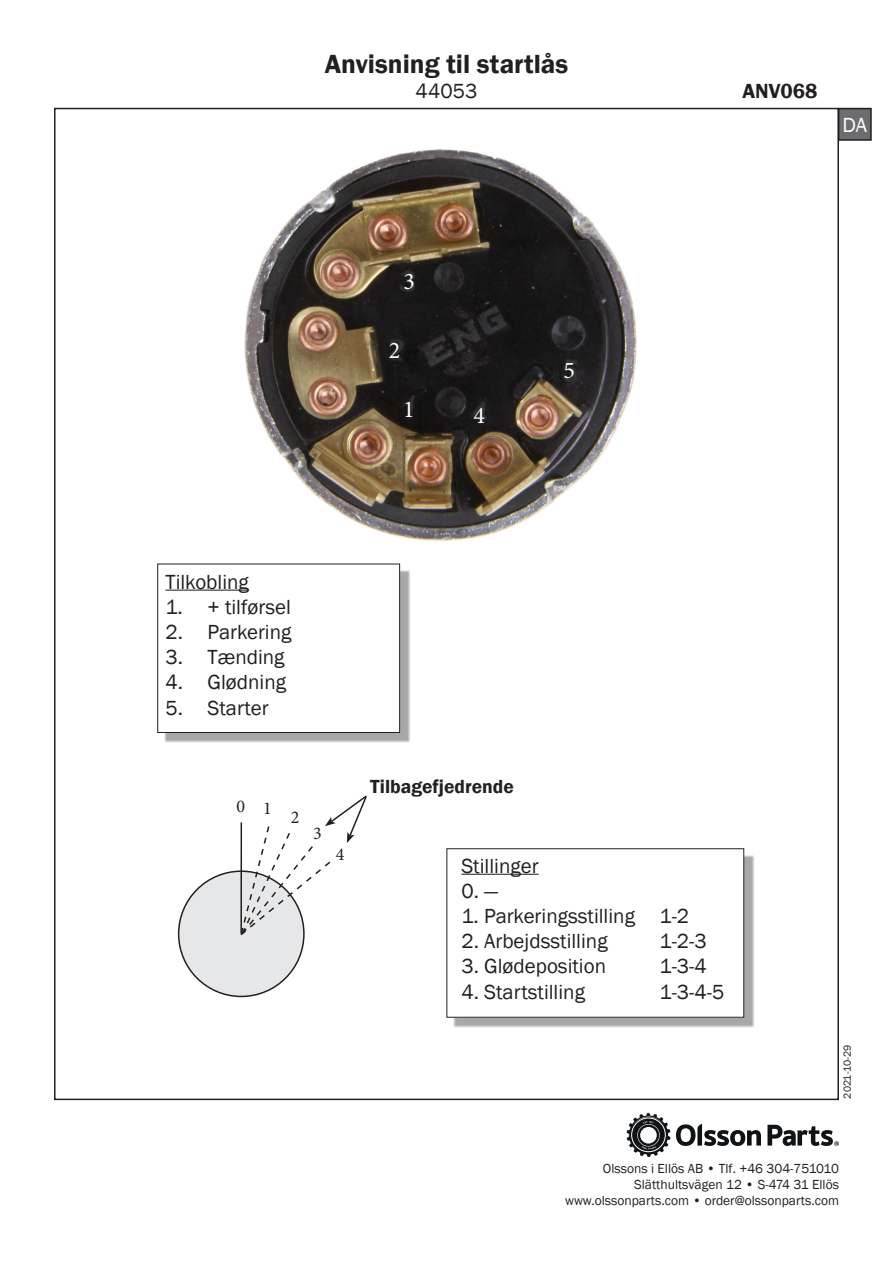
<style>
.page{position:relative;width:893px;height:1263px;background:#fff}
.page>*{position:absolute;margin:0;border:0;box-sizing:border-box;transform-origin:0 0}
.t1{font:600 27px "Franklin Gothic";color:#231f20}
.t2{font:24px "Minion Pro";color:#fff}
.t3{font:21px "Franklin Gothic";color:#231f20}
.t4{font:600 21px "Franklin Gothic";color:#231f20}
.t5{font:21px "Franklin Gothic";color:#fff}
.t6{font:600 19.5px "Franklin Gothic";color:#231f20}
.t7{font:18px "Minion Pro";color:#231f20}
.t8{font:13.5px/16.2px "Franklin Gothic";color:#231f20;text-align:right}
.t9{font:10.5px "Franklin Gothic";color:#231f20}
</style>
<div class="page">
<img style="left:244px;top:149px;width:393px;height:392px">
<div style="left:453px;top:855px;width:302px;height:173px;background:#231f20;opacity:.39"></div>
<div style="left:447px;top:849px;width:297px;height:168px;background:#fff"></div>
<div style="left:446px;top:848px;width:298px;height:169px;border:1px solid #231f20"></div>
<div style="left:164px;top:570px;width:246px;height:173px;background:#231f20;opacity:.39"></div>
<div style="left:158px;top:564px;width:242px;height:168px;background:#fff"></div>
<div style="left:157px;top:564px;width:243px;height:169px;border:1px solid #231f20"></div>
<hr style="left:165px;top:590px;width:84px;height:1px;background:#231f20">
<div style="left:179px;top:871px;width:125px;height:125px;background:#e6e7e9;border-radius:50%"></div>
<hr style="left:461px;top:874px;width:78px;height:1px;background:#231f20">
<svg style="left:239px;top:795px;width:128px;height:142px"></svg>
<div style="left:839px;top:109px;width:32px;height:31px;background:#6c6d70"></div>
<div style="left:838px;top:108px;width:34px;height:33px;border:2px solid #231f20"></div>
<svg style="left:676px;top:1124px;width:85px;height:22px"></svg>
<svg style="left:626px;top:1113px;width:44px;height:44px"></svg>
<svg style="left:767px;top:1125px;width:72px;height:21px"></svg>
<p class="t1" style="left:325px;top:47px;width:245px">Anvisning til startlås</p>
<p class="t3" style="left:416px;top:78px;width:63px">44053</p>
<p class="t4" style="left:742px;top:78px;width:76px">ANV068</p>
<p class="t5" style="left:843px;top:112px;width:26px">DA</p>
<p class="t2" style="left:403px;top:265px;width:13px">3</p>
<p class="t2" style="left:389px;top:334px;width:13px">2</p>
<p class="t2" style="left:403px;top:393px;width:13px">1</p>
<p class="t2" style="left:473px;top:399px;width:13px">4</p>
<p class="t2" style="left:563px;top:355px;width:13px">5</p>
<p class="t3" style="left:165px;top:568px;width:85px">Tilkobling</p>
<p class="t3" style="left:165px;top:594px;width:127px">1. + tilførsel</p>
<p class="t3" style="left:165px;top:619px;width:127px">2. Parkering</p>
<p class="t3" style="left:165px;top:644px;width:121px">3. Tænding</p>
<p class="t3" style="left:165px;top:669px;width:122px">4. Glødning</p>
<p class="t3" style="left:165px;top:694px;width:105px">5. Starter</p>
<p class="t7" style="left:237px;top:794px;width:10px">0</p>
<p class="t7" style="left:263px;top:796px;width:10px">1</p>
<p class="t7" style="left:291px;top:805px;width:10px">2</p>
<p class="t7" style="left:313px;top:821px;width:10px">3</p>
<p class="t7" style="left:336px;top:842px;width:10px">4</p>
<p class="t6" style="left:370px;top:775px;width:145px">Tilbagefjedrende</p>
<p class="t3" style="left:461px;top:853px;width:79px">Stillinger</p>
<p class="t3" style="left:461px;top:878px;width:38px">0. —</p>
<p class="t3" style="left:461px;top:903px;width:229px">1. Parkeringsstilling 1-2</p>
<p class="t3" style="left:461px;top:928px;width:148px">2. Arbejdsstilling</p>
<p class="t3" style="left:659px;top:928px;width:49px">1-2-3</p>
<p class="t3" style="left:461px;top:953px;width:146px">3. Glødeposition</p>
<p class="t3" style="left:659px;top:953px;width:49px">1-3-4</p>
<p class="t3" style="left:461px;top:979px;width:125px">4. Startstilling</p>
<p class="t3" style="left:659px;top:979px;width:66px">1-3-4-5</p>
<p class="t9" style="left:841px;top:1098px;width:55px;rotate:-90deg">2021-10-29</p>
<p class="t8" style="left:565px;top:1160px;width:275px">Olssons i Ellös AB • Tlf. +46 304-751010<br>Slätthultsvägen 12 • S-474 31 Ellös www.olssonparts.com • order@olssonparts.com</p>
</div>
